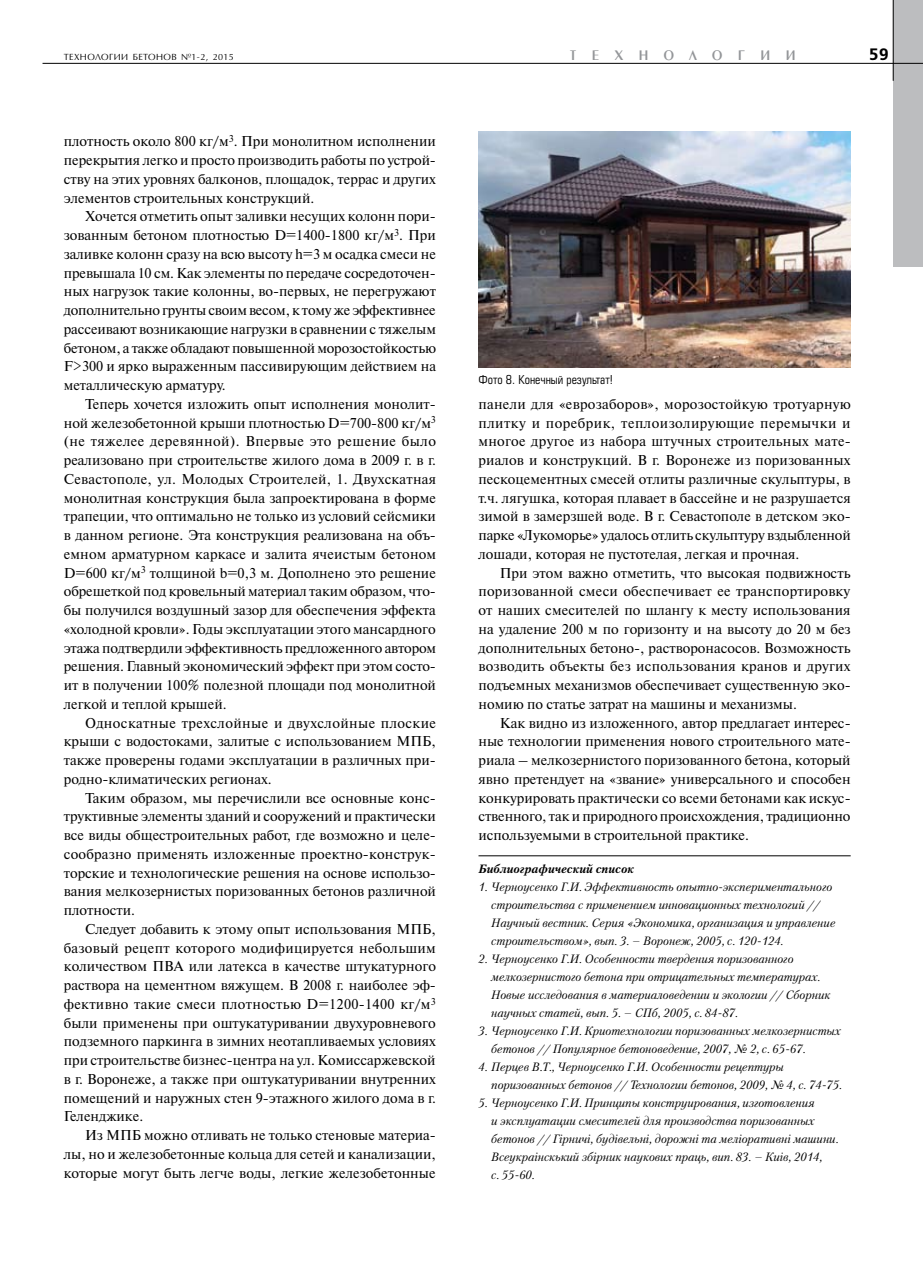
<style>
.page{position:relative;width:923px;height:1263px;background:#fff}
.page>*{position:absolute;margin:0;border:0;box-sizing:border-box;transform-origin:0 0}
.t1{font:700 16.5px "Free Set C";color:#000}
.t2{font:14.55px "Penta Demi";letter-spacing:1.07em;color:#939598}
.t3{font:14.25px/18.8px "Newton C";color:#000;text-align:justify}
.t4{font:italic 12px/18px "Petersburg C";color:#000}
.t5{font:12px "Europe Cond";color:#000}
.t6{font:italic 700 12px "Petersburg C";color:#000}
.t7{font:9px "AG Opus";letter-spacing:.045em;color:#000}
</style>
<div class="page">
<div style="left:893px;top:0;width:30px;height:267px;background:#bcbdbf"></div>
<hr style="left:478px;top:855px;width:372px;height:1px;background:#000">
<img style="left:478px;top:132px;width:372px;height:235px">
<hr style="left:893px;top:0;width:1px;height:81px;background:#000">
<hr style="left:43px;top:63px;width:880px;height:1px;background:#000">
<p class="t7" style="left:64px;top:51px;width:172px">ТЕХНОЛОГИИ БЕТОНОВ №1-2, 2015</p>
<p class="t2" style="left:570px;top:48px;width:227px">ТЕХНОЛОГИИ</p>
<p class="t1" style="left:868px;top:45px;width:20px">59</p>
<p class="t3" style="left:64px;top:132px;width:374px;text-align:left">плотность около 800 кг/м<sup>3</sup>. При монолитном исполнении перекрытия легко и просто производить работы по устрой&shy;ству на этих уровнях балконов, площадок, террас и других элементов строительных конструкций.</p>
<p class="t3" style="left:64px;top:207px;width:374px;text-indent:21px">Хочется отметить опыт заливки несущих колонн пори&shy;зованным бетоном плотностью D=1400-1800 кг/м<sup>3</sup>. При заливке колонн сразу на всю высоту h=3 м осадка смеси не превышала 10 см. Как элементы по передаче сосредоточен&shy;ных нагрузок такие колонны, во-первых, не перегружают дополнительно грунты своим весом, к тому же эффективнее рассеивают возникающие нагрузки в сравнении с тяжелым бетоном, а также обладают повышенной морозостойкостью F&gt;300 и ярко выраженным пассивирующим действием на металлическую арматуру.</p>
<p class="t3" style="left:64px;top:395px;width:374px;text-indent:21px">Теперь хочется изложить опыт исполнения монолит&shy;ной железобетонной крыши плотностью D=700-800 кг/м<sup>3 </sup>(не тяжелее деревянной). Впервые это решение было реализовано при строительстве жилого дома в 2009 г. в г.<br>Севастополе, ул. Молодых Строителей, 1. Двухскатная монолитная конструкция была запроектирована в форме трапеции, что оптимально не только из условий сейсмики в данном регионе. Эта конструкция реализована на объ&shy;емном арматурном каркасе и залита ячеистым бетоном D=600 кг/м<sup>3</sup> толщиной b=0,3 м. Дополнено это решение обрешеткой под кровельный материал таким образом, что&shy;бы получился воздушный зазор для обеспечения эффекта «холодной кровли». Годы эксплуатации этого мансардного этажа подтвердили эффективность предложенного автором решения. Главный экономический эффект при этом состо&shy;ит в получении 100% полезной площади под монолитной легкой и теплой крышей.</p>
<p class="t3" style="left:64px;top:713px;width:374px;text-indent:21px">Односкатные трехслойные и двухслойные плоские крыши с водостоками, залитые с использованием МПБ, также проверены годами эксплуатации в различных при&shy;родно-климатических регионах.</p>
<p class="t3" style="left:64px;top:788px;width:374px;text-indent:21px">Таким образом, мы перечислили все основные конс&shy;труктивные элементы зданий и сооружений и практически все виды общестроительных работ, где возможно и целе&shy;сообразно применять изложенные проектно-конструк&shy;торские и технологические решения на основе использо&shy;вания мелкозернистых поризованных бетонов различной плотности.</p>
<p class="t3" style="left:64px;top:920px;width:374px;text-indent:21px">Следует добавить к этому опыт использования МПБ, базовый рецепт которого модифицируется небольшим количеством ПВА или латекса в качестве штукатурного раствора на цементном вяжущем. В 2008 г. наиболее эф&shy;фективно такие смеси плотностью D=1200-1400 кг/м<sup>3 </sup>были применены при оштукатуривании двухуровневого подземного паркинга в зимних неотапливаемых условиях при строительстве бизнес-центра на ул. Комиссаржевской в г. Воронеже, а также при оштукатуривании внутренних помещений и наружных стен 9-этажного жилого дома в г.<br>Геленджике.</p>
<p class="t3" style="left:64px;top:1126px;width:374px;text-indent:21px">Из МПБ можно отливать не только стеновые материа&shy;лы, но и железобетонные кольца для сетей и канализации, которые могут быть легче воды, легкие железобетонные</p>
<p class="t5" style="left:478px;top:372px;width:136px">Фото 8. Конечный результат!</p>
<p class="t3" style="left:478px;top:395px;width:374px">панели для «еврозаборов», морозостойкую тротуарную плитку и поребрик, теплоизолирующие перемычки и многое другое из набора штучных строительных мате&shy;риалов и конструкций. В г. Воронеже из поризованных пескоцементных смесей отлиты различные скульптуры, в т.ч. лягушка, которая плавает в бассейне и не разрушается зимой в замерзшей воде. В г. Севастополе в детском эко&shy;парке «Лукоморье» удалось отлить скульптуру вздыбленной лошади, которая не пустотелая, легкая и прочная.</p>
<p class="t3" style="left:478px;top:563px;width:374px;text-indent:21px">При этом важно отметить, что высокая подвижность поризованной смеси обеспечивает ее транспортировку от наших смесителей по шлангу к месту использования на удаление 200 м по горизонту и на высоту до 20 м без дополнительных бетоно-, растворонасосов. Возможность возводить объекты без использования кранов и других подъемных механизмов обеспечивает существенную эко&shy;номию по статье затрат на машины и механизмы.</p>
<p class="t3" style="left:478px;top:713px;width:374px;text-indent:21px">Как видно из изложенного, автор предлагает интерес&shy;ные технологии применения нового строительного мате&shy;риала – мелкозернистого поризованного бетона, который явно претендует на «звание» универсального и способен конкурировать практически со всеми бетонами как искус&shy;ственного, так и природного происхождения, традиционно используемыми в строительной практике.</p>
<p class="t6" style="left:478px;top:861px;width:157px">Библиографический список</p>
<p class="t4" style="left:491px;top:878px;width:346px;text-indent:-13px">1. Черноусенко Г.И. Эффективность опытно-экспериментального строительства с применением инновационных технологий // Научный вестник. Серия «Экономика, организация и управление строительством», вып. 3. – Воронеж, 2005, с. 120-124.</p>
<p class="t4" style="left:491px;top:950px;width:341px;text-indent:-13px">2. Черноусенко Г.И. Особенности твердения поризованного мелкозернистого бетона при отрицательных температурах.<br>Новые исследования в материаловедении и экологии // Сборник научных статей, вып. 5. – СПб, 2005, с. 84-87.</p>
<p class="t4" style="left:491px;top:1022px;width:351px;text-indent:-13px">3. Черноусенко Г.И. Криотехнологии поризованных мелкозернистых бетонов // Популярное бетоноведение, 2007, № 2, с. 65-67.</p>
<p class="t4" style="left:491px;top:1058px;width:352px;text-indent:-13px">4. Перцев В.Т., Черноусенко Г.И. Особенности рецептуры поризованных бетонов // Технологии бетонов, 2009, № 4, с. 74-75.</p>
<p class="t4" style="left:491px;top:1094px;width:349px;text-indent:-13px">5. Черноусенко Г.И. Принципы конструирования, изготовления<br>и эксплуатации смесителей для производства поризованных бетонов // Гiрничi, будiвельнi, дорожнi та мелiоративнi машини.<br>Всеукраiнскький збiрник наукових праць, вип. 83. – Киiв, 2014,<br>с. 55-60.</p>
</div>
